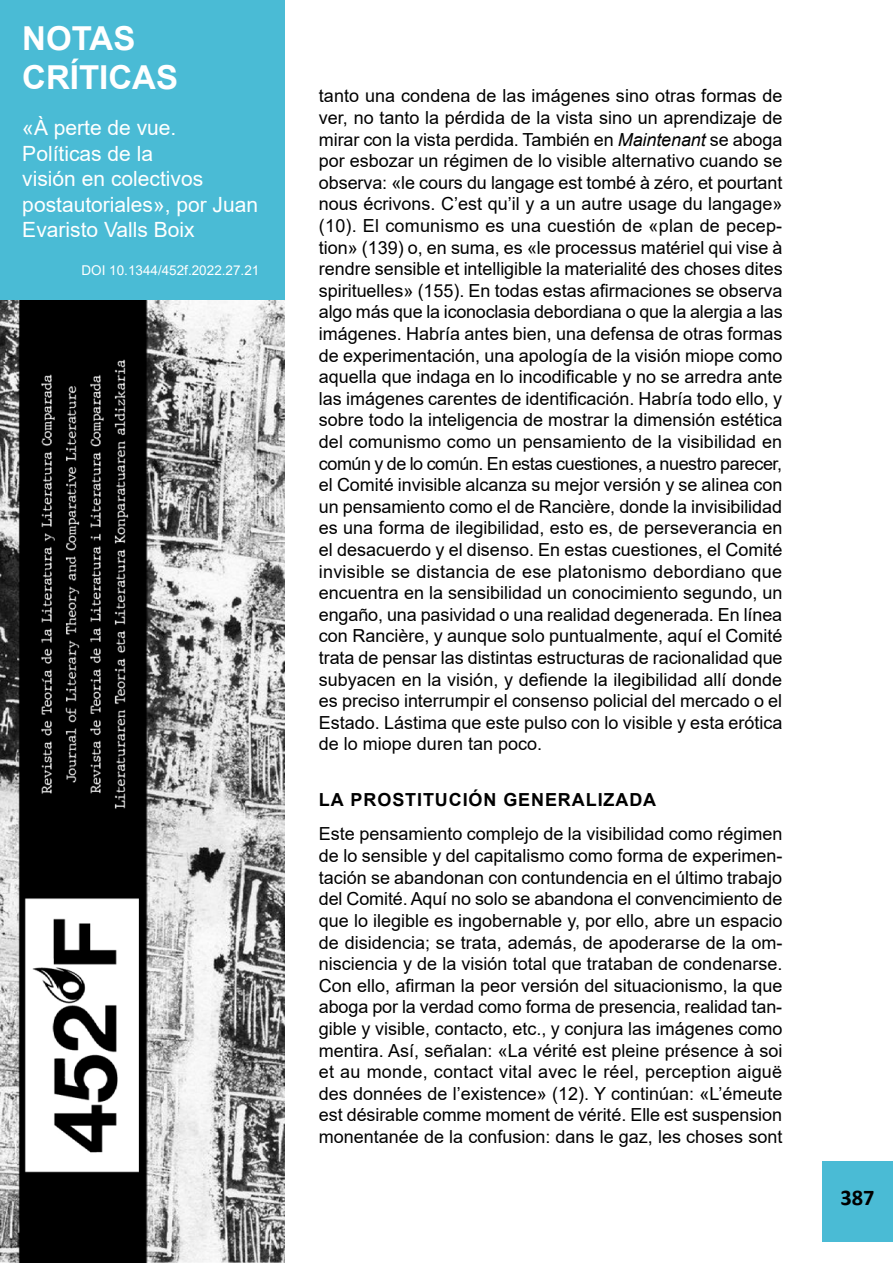
<style>
.page{position:relative;width:893px;height:1263px;background:#fff}
.page>*{position:absolute;margin:0;border:0;box-sizing:border-box;transform-origin:0 0}
.t1{font:700 33px/39px "Arial";color:#fff}
.t2{font:700 22.5px "Calibri";color:#000}
.t3{font:21px/25.5px "Arial";color:#fff}
.t4{font:18px/21.6px "Arial";color:#000;text-align:justify}
.t5{font:700 18px "Arial";letter-spacing:.05em;color:#000}
.t6{font:13.5px "Arial";color:#fff}
.s1{font-style:italic}
</style>
<div class="page">
<img style="left:0;top:299px;width:285px;height:964px">
<div style="left:0;top:0;width:284px;height:300px;background:#4abbd5"></div>
<div style="left:822px;top:1161px;width:71px;height:81px;background:#4abbd5"></div>
<h1 class="t1" style="left:22px;top:19px;width:157px">NOTAS<br>CRÍTICAS</h1>
<p class="t3" style="left:22px;top:115px;width:237px">«À perte de vue.<br>Políticas de la<br>visión en colectivos postautoriales», por Juan<br>Evaristo Valls Boix</p>
<p class="t6" style="left:81px;top:261px;width:179px">DOI 10.1344/452f.2022.27.21</p>
<p class="t4" style="left:319px;top:85px;width:465px">tanto una condena de las imágenes sino otras formas de ver, no tanto la pérdida de la vista sino un aprendizaje de mirar con la vista perdida. También en <span class="s1">Maintenant</span> se aboga por esbozar un régimen de lo visible alternativo cuando se observa: «le cours du langage est tombé à zéro, et pourtant nous écrivons. C’est qu’il y a un autre usage du langage» (10). El comunismo es una cuestión de «plan de pecep&shy;tion» (139) o, en suma, es «le processus matériel qui vise à rendre sensible et intelligible la materialité des choses dites spirituelles» (155). En todas estas afirmaciones se observa algo más que la iconoclasia debordiana o que la alergia a las imágenes. Habría antes bien, una defensa de otras formas de experimentación, una apología de la visión miope como aquella que indaga en lo incodificable y no se arredra ante las imágenes carentes de identificación. Habría todo ello, y sobre todo la inteligencia de mostrar la dimensión estética del comunismo como un pensamiento de la visibilidad en común y de lo común. En estas cuestiones, a nuestro parecer, el Comité invisible alcanza su mejor versión y se alinea con un pensamiento como el de Rancière, donde la invisibilidad es una forma de ilegibilidad, esto es, de perseverancia en el desacuerdo y el disenso. En estas cuestiones, el Comité invisible se distancia de ese platonismo debordiano que encuentra en la sensibilidad un conocimiento segundo, un engaño, una pasividad o una realidad degenerada. En línea con Rancière, y aunque solo puntualmente, aquí el Comité trata de pensar las distintas estructuras de racionalidad que subyacen en la visión, y defiende la ilegibilidad allí donde es preciso interrumpir el consenso policial del mercado o el Estado. Lástima que este pulso con lo visible y esta erótica de lo miope duren tan poco.</p>
<p class="t5" style="left:319px;top:787px;width:339px">LA PROSTITUCIÓN GENERALIZADA</p>
<p class="t4" style="left:319px;top:823px;width:465px">Este pensamiento complejo de la visibilidad como régimen de lo sensible y del capitalismo como forma de experimen&shy;tación se abandonan con contundencia en el último trabajo del Comité. Aquí no solo se abandona el convencimiento de que lo ilegible es ingobernable y, por ello, abre un espacio de disidencia; se trata, además, de apoderarse de la om&shy;nisciencia y de la visión total que trataban de condenarse.<br>Con ello, afirman la peor versión del situacionismo, la que aboga por la verdad como forma de presencia, realidad tan&shy;gible y visible, contacto, etc., y conjura las imágenes como mentira. Así, señalan: «La vérité est pleine présence à soi et au monde, contact vital avec le réel, perception aiguë des données de l’existence» (12). Y continúan: «L’émeute est désirable comme moment de vérité. Elle est suspension monentanée de la confusion: dans le gaz, les choses sont</p>
<p class="t2" style="left:840px;top:1181px;width:36px">387</p>
</div>
